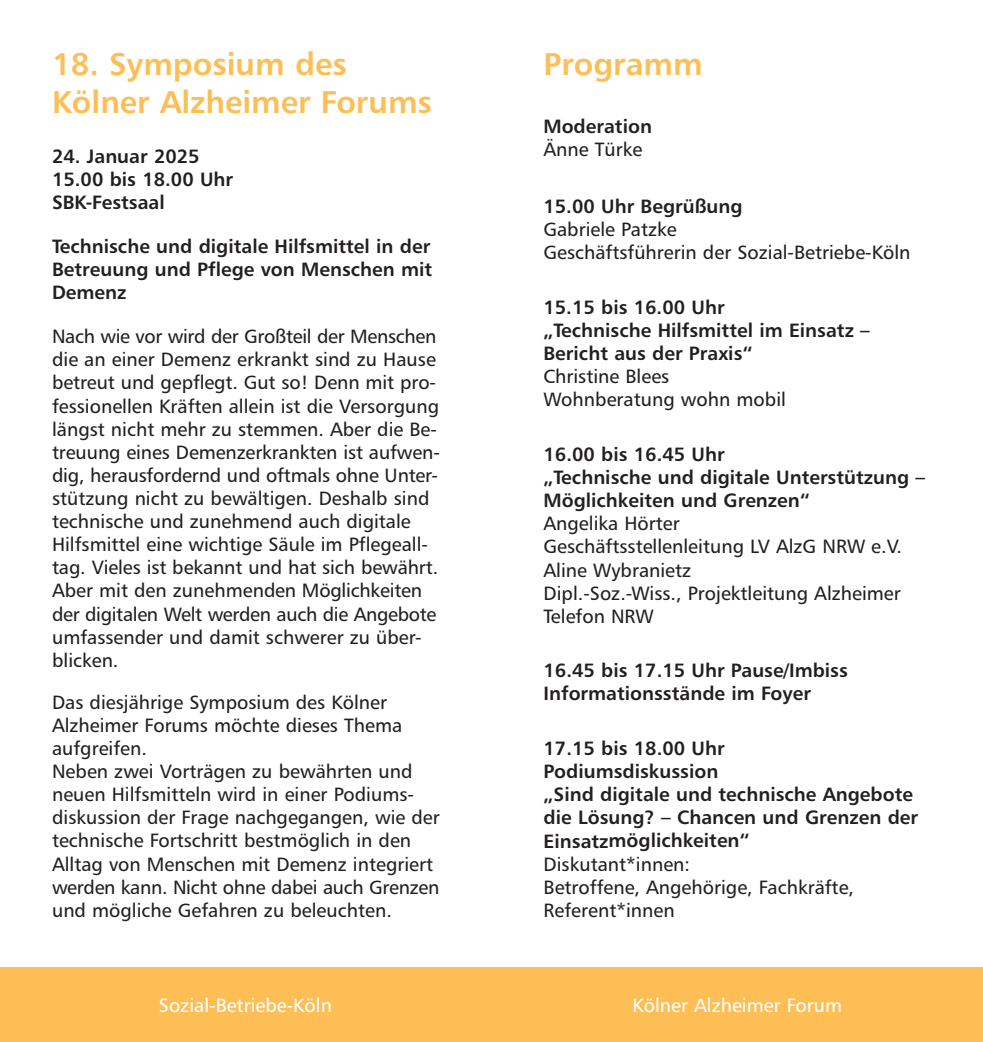
<style>
.page{position:relative;width:983px;height:1042px;background:#fff}
.page>*{position:absolute;margin:0;border:0;box-sizing:border-box;transform-origin:0 0}
.t1{font:31.5px/37.8px "Humanist 777 BT Bold B";color:#fdbe56}
.t2{font:19.25px/23.1px "Humanist 777 BT Roman B";color:#231f20}
.t3{font:19.25px/23.1px "Humanist 777 BT Bold B";color:#231f20}
.t4{font:19.25px "Humanist 777 BT Roman B";color:#fff}
</style>
<div class="page">
<div style="left:0;top:967px;width:982px;height:75px;background:#fdbe56"></div>
<h1 class="t1" style="left:52px;top:48px;width:381px">18. Symposium des<br>Kölner Alzheimer Forums</h1>
<p class="t3" style="left:52px;top:146px;width:183px">24. Januar 2025<br>15.00 bis 18.00 Uhr<br>SBK-Festsaal</p>
<p class="t3" style="left:52px;top:236px;width:381px;text-align:justify">Technische und digitale Hilfsmittel in der Betreuung und Pflege von Menschen mit Demenz</p>
<p class="t2" style="left:52px;top:327px;width:389px">Nach wie vor wird der Großteil der Menschen die an einer Demenz erkrankt sind zu Hause betreut und gepflegt. Gut so! Denn mit pro&shy;fessionellen Kräften allein ist die Versorgung längst nicht mehr zu stemmen. Aber die Be&shy;treuung eines Demenzerkrankten ist aufwen&shy;dig, herausfordernd und oftmals ohne Unter&shy;stützung nicht zu bewältigen. Deshalb sind technische und zunehmend auch digitale Hilfsmittel eine wichtige Säule im Pflegeall&shy;tag. Vieles ist bekannt und hat sich bewährt.<br>Aber mit den zunehmenden Möglichkeiten der digitalen Welt werden auch die Angebote umfassender und damit schwerer zu über&shy;blicken.</p>
<p class="t2" style="left:52px;top:692px;width:389px">Das diesjährige Symposium des Kölner Alzheimer Forums möchte dieses Thema aufgreifen.<br>Neben zwei Vorträgen zu bewährten und neuen Hilfsmitteln wird in einer Podiums&shy;diskussion der Frage nachgegangen, wie der technische Fortschritt bestmöglich in den Alltag von Menschen mit Demenz integriert werden kann. Nicht ohne dabei auch Grenzen und mögliche Gefahren zu beleuchten.</p>
<h1 class="t1" style="left:543px;top:48px;width:160px">Programm</h1>
<p class="t3" style="left:543px;top:117px;width:110px">Moderation</p>
<p class="t2" style="left:543px;top:140px;width:100px">Änne Türke</p>
<p class="t3" style="left:543px;top:196px;width:201px">15.00 Uhr Begrüßung</p>
<p class="t2" style="left:543px;top:220px;width:368px">Gabriele Patzke<br>Geschäftsführerin der Sozial-Betriebe-Köln</p>
<p class="t3" style="left:543px;top:297px;width:328px">15.15 bis 16.00 Uhr<br>„Technische Hilfsmittel im Einsatz –<br>Bericht aus der Praxis“</p>
<p class="t2" style="left:543px;top:367px;width:244px">Christine Blees<br>Wohnberatung wohn mobil</p>
<p class="t3" style="left:543px;top:444px;width:383px">16.00 bis 16.45 Uhr<br>„Technische und digitale Unterstützung –<br>Möglichkeiten und Grenzen“</p>
<p class="t2" style="left:543px;top:514px;width:360px">Angelika Hörter<br>Geschäftsstellenleitung LV AlzG NRW e.V.<br>Aline Wybranietz<br>Dipl.-Soz.-Wiss., Projektleitung Alzheimer<br>Telefon NRW</p>
<p class="t3" style="left:543px;top:661px;width:306px">16.45 bis 17.15 Uhr Pause/Imbiss<br>Informationsstände im Foyer</p>
<p class="t3" style="left:543px;top:738px;width:376px">17.15 bis 18.00 Uhr<br>Podiumsdiskussion<br>„Sind digitale und technische Angebote die Lösung? – Chancen und Grenzen der<br>Einsatzmöglichkeiten“</p>
<p class="t2" style="left:543px;top:854px;width:312px">Diskutant*innen:<br>Betroffene, Angehörige, Fachkräfte,<br>Referent*innen</p>
<p class="t4" style="left:159px;top:997px;width:175px">Sozial-Betriebe-Köln</p>
<p class="t4" style="left:632px;top:997px;width:211px">Kölner Alzheimer Forum</p>
</div>
